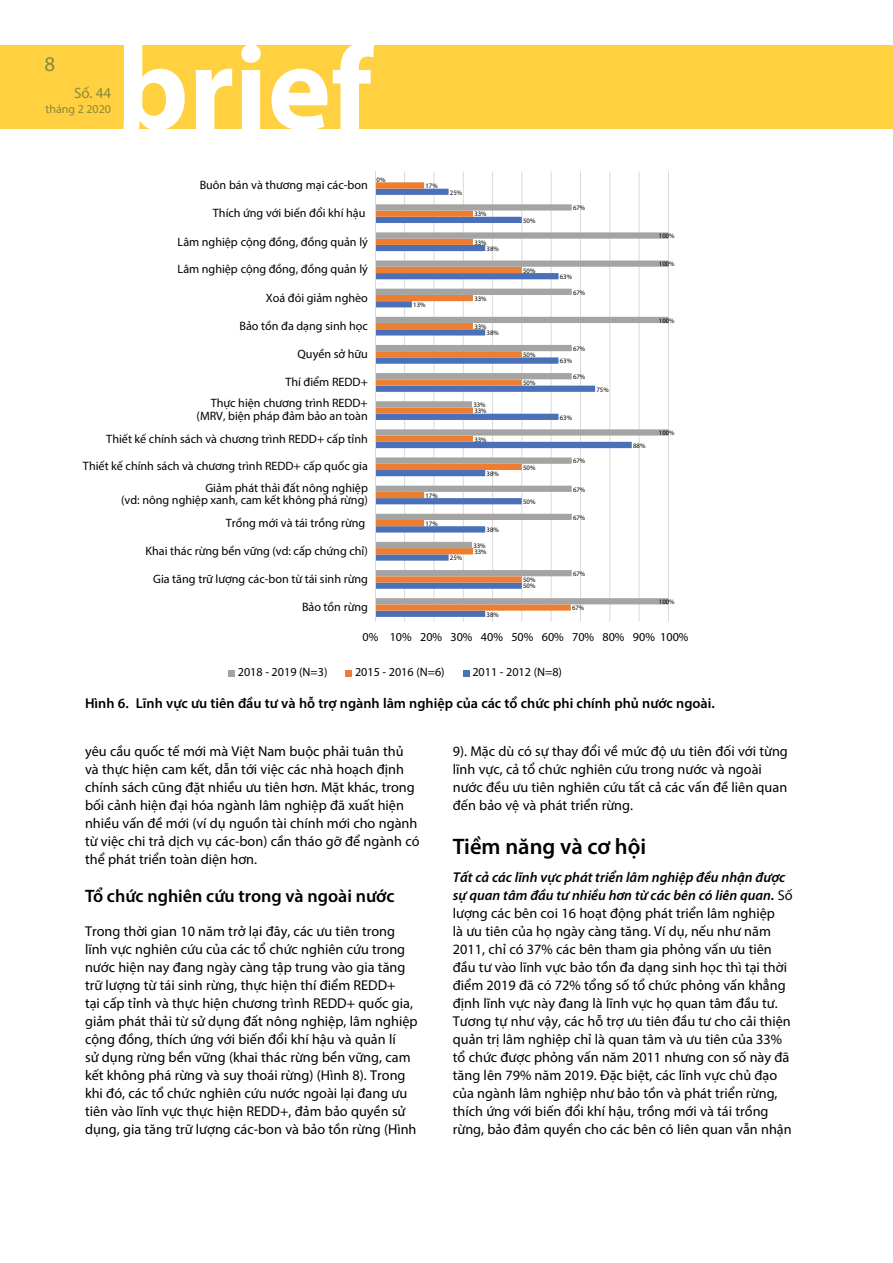
<style>
.page{position:relative;width:893px;height:1263px;background:#fff}
.page>*{position:absolute;margin:0;border:0;box-sizing:border-box;transform-origin:0 0}
.t1{font:600 22.5px "Myriad Pro";color:#000}
.t2{font:21px "Myriad Pro";color:#878a3b}
.t3{font:600 18px "Myriad Pro";color:#000}
.t4{font:15px "Myriad Pro";color:#878a3b}
.t5{font:14.25px/18px "Myriad Pro";color:#000}
.t6{font:600 14.25px "Myriad Pro";color:#000}
.t7{font:12.15px/12.1px "Myriad Pro";color:#000;text-align:right}
.t8{font:12px "Myriad Pro";color:#878a3b}
.t9{font:6.75px "Myriad Pro";color:#000}
.s1{font-weight:600;font-style:italic}
</style>
<div class="page">
<div style="left:0;top:45px;width:893px;height:84px;background:#ffd141"></div>
<svg style="left:124px;top:45px;width:250px;height:84px"></svg>
<hr style="left:668px;top:171px;width:1px;height:451px;background:#d9d9d8">
<hr style="left:639px;top:171px;width:1px;height:451px;background:#d9d9d8">
<hr style="left:609px;top:171px;width:1px;height:451px;background:#d9d9d8">
<hr style="left:580px;top:171px;width:1px;height:451px;background:#d9d9d8">
<hr style="left:551px;top:171px;width:1px;height:451px;background:#d9d9d8">
<hr style="left:521px;top:171px;width:1px;height:451px;background:#d9d9d8">
<hr style="left:492px;top:171px;width:1px;height:451px;background:#d9d9d8">
<hr style="left:463px;top:171px;width:1px;height:451px;background:#d9d9d8">
<hr style="left:433px;top:171px;width:1px;height:451px;background:#d9d9d8">
<hr style="left:404px;top:171px;width:1px;height:451px;background:#d9d9d8">
<svg style="left:376px;top:189px;width:256px;height:428px"></svg>
<svg style="left:376px;top:182px;width:195px;height:429px"></svg>
<svg style="left:376px;top:204px;width:292px;height:400px"></svg>
<hr style="left:375px;top:171px;width:1px;height:451px;background:#d9d9d8">
<div style="left:228px;top:670px;width:7px;height:6px;background:#a5a4a5"></div>
<svg style="left:346px;top:670px;width:6px;height:6px"></svg>
<svg style="left:463px;top:670px;width:6px;height:6px"></svg>
<h2 class="t2" style="left:45px;top:51px;width:12px">8</h2>
<p class="t4" style="left:74px;top:84px;width:39px">Số. 44</p>
<p class="t8" style="left:45px;top:102px;width:67px">tháng 2 2020</p>
<p class="t7" style="left:200px;top:179px;width:170px">Buôn bán và thương mại các-bon</p>
<p class="t9" style="left:377px;top:176px;width:10px">0%</p>
<p class="t9" style="left:425px;top:182px;width:14px">17%</p>
<p class="t9" style="left:450px;top:188px;width:14px">25%</p>
<p class="t7" style="left:213px;top:207px;width:154px">Thích ứng với biến đổi khí hậu</p>
<p class="t9" style="left:474px;top:210px;width:14px">33%</p>
<p class="t9" style="left:523px;top:216px;width:14px">50%</p>
<p class="t9" style="left:573px;top:204px;width:14px">67%</p>
<p class="t7" style="left:178px;top:235px;width:192px">Lâm nghiệp cộng đồng, đồng quản lý</p>
<p class="t7" style="left:178px;top:263px;width:192px">Lâm nghiệp cộng đồng, đồng quản lý</p>
<p class="t9" style="left:474px;top:238px;width:14px">33%</p>
<p class="t9" style="left:487px;top:244px;width:14px">38%</p>
<p class="t9" style="left:523px;top:266px;width:14px">50%</p>
<p class="t9" style="left:560px;top:273px;width:14px">63%</p>
<p class="t9" style="left:659px;top:232px;width:17px">100%</p>
<p class="t9" style="left:659px;top:260px;width:17px">100%</p>
<p class="t7" style="left:266px;top:291px;width:104px">Xoá đói giảm nghèo</p>
<p class="t9" style="left:413px;top:301px;width:14px">13%</p>
<p class="t9" style="left:474px;top:294px;width:14px">33%</p>
<p class="t9" style="left:573px;top:288px;width:14px">67%</p>
<p class="t7" style="left:239px;top:320px;width:130px">Bảo tồn đa dạng sinh học</p>
<p class="t9" style="left:474px;top:323px;width:14px">33%</p>
<p class="t9" style="left:487px;top:329px;width:14px">38%</p>
<p class="t9" style="left:659px;top:316px;width:17px">100%</p>
<p class="t7" style="left:298px;top:347px;width:72px">Quyền sở hữu</p>
<p class="t9" style="left:523px;top:351px;width:14px">50%</p>
<p class="t9" style="left:573px;top:344px;width:14px">67%</p>
<p class="t9" style="left:560px;top:357px;width:14px">63%</p>
<p class="t7" style="left:285px;top:376px;width:84px">Thí điểm REDD+</p>
<p class="t9" style="left:523px;top:379px;width:14px">50%</p>
<p class="t9" style="left:573px;top:373px;width:14px">67%</p>
<p class="t9" style="left:596px;top:385px;width:14px">75%</p>
<p class="t7" style="left:197px;top:397px;width:173px">Thực hiện chương trình REDD+ (MRV, biện pháp đảm bảo an toàn</p>
<p class="t9" style="left:473px;top:401px;width:14px">33%</p>
<p class="t9" style="left:474px;top:407px;width:14px">33%</p>
<p class="t9" style="left:560px;top:413px;width:14px">63%</p>
<p class="t7" style="left:106px;top:432px;width:263px">Thiết kế chính sách và chương trình REDD+ cấp tỉnh</p>
<p class="t9" style="left:474px;top:435px;width:14px">33%</p>
<p class="t9" style="left:633px;top:441px;width:14px">88%</p>
<p class="t9" style="left:659px;top:429px;width:17px">100%</p>
<p class="t7" style="left:83px;top:460px;width:286px">Thiết kế chính sách và chương trình REDD+ cấp quốc gia</p>
<p class="t9" style="left:487px;top:469px;width:14px">38%</p>
<p class="t9" style="left:523px;top:463px;width:14px">50%</p>
<p class="t9" style="left:573px;top:457px;width:14px">67%</p>
<p class="t7" style="left:121px;top:481px;width:248px">Giảm phát thải đất nông nghiệp<br>(vd: nông nghiệp xanh, cam kết không phá rừng)</p>
<p class="t9" style="left:425px;top:491px;width:14px">17%</p>
<p class="t9" style="left:523px;top:498px;width:14px">50%</p>
<p class="t9" style="left:573px;top:485px;width:14px">67%</p>
<p class="t7" style="left:226px;top:516px;width:141px">Trồng mới và tái trồng rừng</p>
<p class="t9" style="left:425px;top:519px;width:14px">17%</p>
<p class="t9" style="left:487px;top:526px;width:14px">38%</p>
<p class="t9" style="left:573px;top:513px;width:14px">67%</p>
<p class="t7" style="left:145px;top:544px;width:224px">Khai thác rừng bền vững (vd: cấp chứng chỉ)</p>
<p class="t9" style="left:450px;top:554px;width:14px">25%</p>
<p class="t9" style="left:473px;top:541px;width:14px">33%</p>
<p class="t9" style="left:474px;top:548px;width:14px">33%</p>
<p class="t7" style="left:153px;top:573px;width:216px">Gia tăng trữ lượng các-bon từ tái sinh rừng</p>
<p class="t9" style="left:523px;top:576px;width:14px">50%</p>
<p class="t9" style="left:523px;top:582px;width:14px">50%</p>
<p class="t9" style="left:573px;top:570px;width:14px">67%</p>
<p class="t7" style="left:302px;top:600px;width:67px">Bảo tồn rừng</p>
<p class="t9" style="left:487px;top:610px;width:14px">38%</p>
<p class="t9" style="left:572px;top:604px;width:14px">67%</p>
<p class="t9" style="left:659px;top:598px;width:17px">100%</p>
<p class="t7" style="left:362px;top:631px;width:328px">0% 10% 20% 30% 40% 50% 60% 70% 80% 90% 100%</p>
<p class="t7" style="left:238px;top:666px;width:91px">2018 - 2019 (N=3)</p>
<p class="t7" style="left:355px;top:666px;width:91px">2015 - 2016 (N=6)</p>
<p class="t7" style="left:472px;top:666px;width:91px">2011 - 2012 (N=8)</p>
<p class="t6" style="left:85px;top:694px;width:631px">Hình 6. Lĩnh vực ưu tiên đầu tư và hỗ trợ ngành lâm nghiệp của các tổ chức phi chính phủ nước ngoài.</p>
<p class="t5" style="left:85px;top:742px;width:336px">yêu cầu quốc tế mới mà Việt Nam buộc phải tuân thủ và thực hiện cam kết, dẫn tới việc các nhà hoạch định chính sách cũng đặt nhiều ưu tiên hơn. Mặt khác, trong bối cảnh hiện đại hóa ngành lâm nghiệp đã xuất hiện nhiều vấn đề mới (ví dụ nguồn tài chính mới cho ngành từ việc chi trả dịch vụ các-bon) cần tháo gỡ để ngành có thể phát triển toàn diện hơn.</p>
<p class="t3" style="left:85px;top:884px;width:311px">Tổ chức nghiên cứu trong và ngoài nước</p>
<p class="t5" style="left:85px;top:922px;width:334px">Trong thời gian 10 năm trở lại đây, các ưu tiên trong lĩnh vực nghiên cứu của các tổ chức nghiên cứu trong nước hiện nay đang ngày càng tập trung vào gia tăng trữ lượng từ tái sinh rừng, thực hiện thí điểm REDD+<br>tại cấp tỉnh và thực hiện chương trình REDD+ quốc gia, giảm phát thải từ sử dụng đất nông nghiệp, lâm nghiệp cộng đồng, thích ứng với biến đổi khí hậu và quản lí<br>sử dụng rừng bền vững (khai thác rừng bền vững, cam kết không phá rừng và suy thoái rừng) (Hình 8). Trong khi đó, các tổ chức nghiên cứu nước ngoài lại đang ưu tiên vào lĩnh vực thực hiện REDD+, đảm bảo quyền sử dụng, gia tăng trữ lượng các-bon và bảo tồn rừng (Hình</p>
<p class="t5" style="left:453px;top:742px;width:336px">9). Mặc dù có sự thay đổi về mức độ ưu tiên đối với từng lĩnh vực, cả tổ chức nghiên cứu trong nước và ngoài nước đều ưu tiên nghiên cứu tất cả các vấn đề liên quan đến bảo vệ và phát triển rừng.</p>
<h1 class="t1" style="left:453px;top:832px;width:195px">Tiềm năng và cơ hội</h1>
<p class="t5" style="left:453px;top:868px;width:341px"><span class="s1">Tất cả các lĩnh vực phát triển lâm nghiệp đều nhận được sự quan tâm đầu tư nhiều hơn từ các bên có liên quan.</span> Số lượng các bên coi 16 hoạt động phát triển lâm nghiệp<br>là ưu tiên của họ ngày càng tăng. Ví dụ, nếu như năm 2011, chỉ có 37% các bên tham gia phỏng vấn ưu tiên đầu tư vào lĩnh vực bảo tồn đa dạng sinh học thì tại thời điểm 2019 đã có 72% tổng số tổ chức phỏng vấn khẳng định lĩnh vực này đang là lĩnh vực họ quan tâm đầu tư.<br>Tương tự như vậy, các hỗ trợ ưu tiên đầu tư cho cải thiện quản trị lâm nghiệp chỉ là quan tâm và ưu tiên của 33% tổ chức được phỏng vấn năm 2011 nhưng con số này đã tăng lên 79% năm 2019. Đặc biệt, các lĩnh vực chủ đạo của ngành lâm nghiệp như bảo tồn và phát triển rừng, thích ứng với biến đổi khí hậu, trồng mới và tái trồng rừng, bảo đảm quyền cho các bên có liên quan vẫn nhận</p>
</div>
